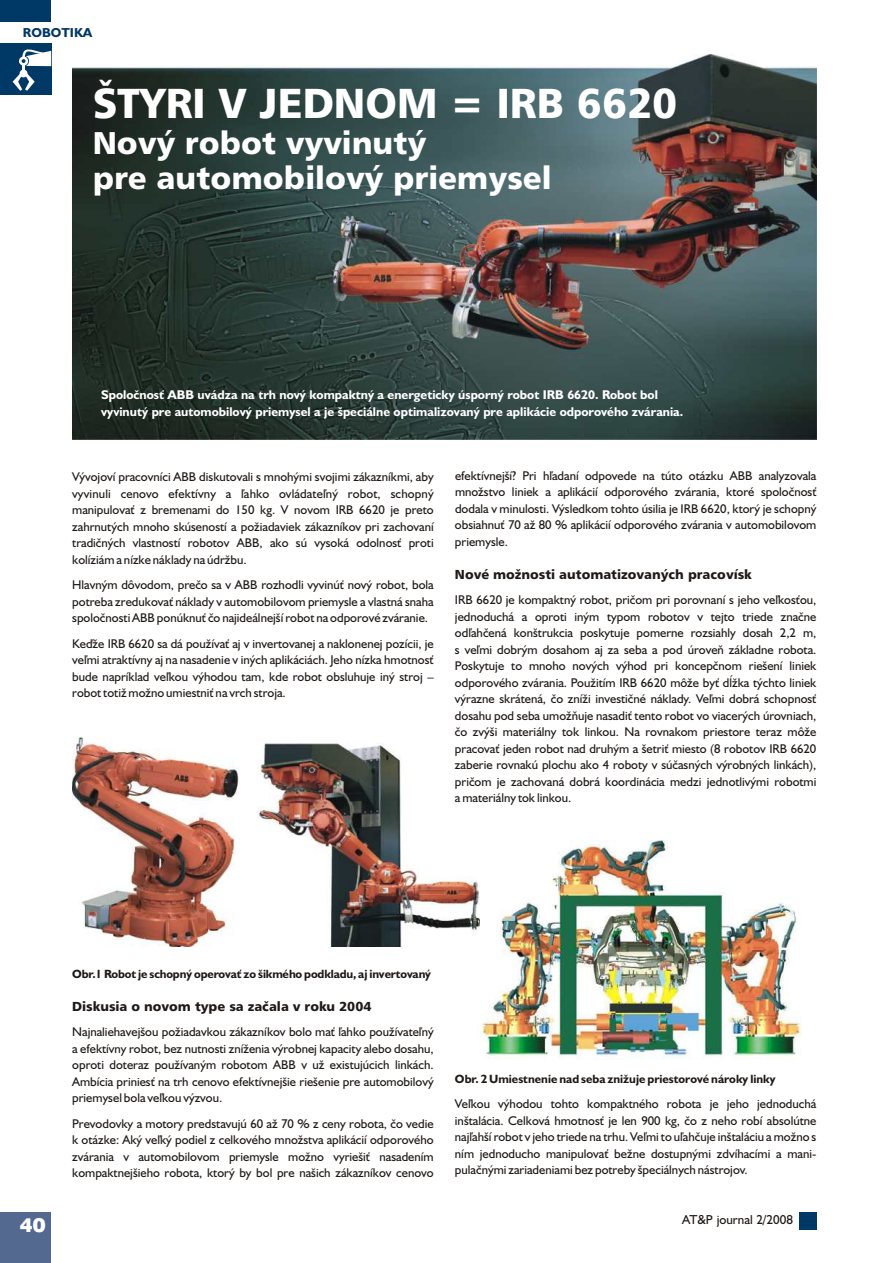
<style>
.page{position:relative;width:893px;height:1263px;background:#fff}
.page>*{position:absolute;margin:0;border:0;box-sizing:border-box;transform-origin:0 0}
.t1{font:42px "Humanist 777 AT Black";color:#fff}
.t2{font:31.5px/34.5px "Humanist 777 AT Black";color:#fff}
.t3{font:19.5px "Swiss 721 AT Black";color:#fff}
.t4{font:13.05px "Humanist 777 AT Black";color:#1f1a17}
.t5{font:13.05px "Humanist 521 AT";color:#1f1a17}
.t6{font:13.05px "Humanist 521 AT,Bold";color:#003866}
.t7{font:12.75px/16.5px "Humanist 521 AT";color:#1f1a17;text-align:justify}
.t8{font:12.75px/16.5px "Humanist 521 AT,Bold";color:#fff}
.t9{font:12px "Humanist 521 AT,Bold";color:#1f1a17}
</style>
<div class="page">
<div style="left:0;top:1212px;width:51px;height:51px;background:#54698f"></div>
<div style="left:0;top:0;width:51px;height:21px;background:#003866"></div>
<div style="left:0;top:43px;width:51px;height:51px;background:#003866"></div>
<svg style="left:13px;top:49px;width:38px;height:42px"></svg>
<img style="left:479px;top:840px;width:322px;height:219px">
<img style="left:72px;top:738px;width:407px;height:208px">
<div style="left:800px;top:1212px;width:17px;height:17px;background:#003866"></div>
<img style="left:72px;top:54px;width:744px;height:385px">
<p class="t6" style="left:23px;top:27px;width:71px">ROBOTIKA</p>
<h1 class="t1" style="left:93px;top:86px;width:586px">ŠTYRI V JEDNOM = IRB 6620</h1>
<h2 class="t2" style="left:93px;top:129px;width:460px">Nový robot vyvinutý<br>pre automobilový priemysel</h2>
<p class="t8" style="left:101px;top:388px;width:584px">Spoločnosť ABB uvádza na trh nový kompaktný a energeticky úsporný robot IRB 6620. Robot bol vyvinutý pre automobilový priemysel a je špeciálne optimalizovaný pre aplikácie odporového zvárania.</p>
<p class="t7" style="left:72px;top:469px;width:363px">Vývojoví pracovníci ABB diskutovali s mnohými svojimi zákazníkmi, aby vyvinuli cenovo efektívny a ľahko ovládateľný robot, schopný manipulovať z bremenami do 150 kg. V novom IRB 6620 je preto zahrnutých mnoho skúseností a požiadaviek zákazníkov pri zachovaní tradičných vlastností robotov ABB, ako sú vysoká odolnosť proti kolíziám a nízke náklady na údržbu.</p>
<p class="t7" style="left:72px;top:577px;width:363px">Hlavným dôvodom, prečo sa v ABB rozhodli vyvinúť nový robot, bola potreba zredukovať náklady v automobilovom priemysle a vlastná snaha spoločnosti ABB ponúknuť čo najideálnejší robot na odporové zváranie.</p>
<p class="t7" style="left:72px;top:636px;width:363px">Keďže IRB 6620 sa dá používať aj v invertovanej a naklonenej pozícii, je veľmi atraktívny aj na nasadenie v iných aplikáciách. Jeho nízka hmotnosť bude napríklad veľkou výhodou tam, kde robot obsluhuje iný stroj – robot totiž možno umiestniť na vrch stroja.</p>
<p class="t7" style="left:455px;top:468px;width:363px">efektívnejší? Pri hľadaní odpovede na túto otázku ABB analyzovala množstvo liniek a aplikácií odporového zvárania, ktoré spoločnosť dodala v minulosti. Výsledkom tohto úsilia je IRB 6620, ktorý je schopný obsiahnuť 70 až 80 % aplikácií odporového zvárania v automobilovom priemysle.</p>
<p class="t4" style="left:455px;top:569px;width:299px">Nové možnosti automatizovaných pracovísk</p>
<p class="t7" style="left:455px;top:592px;width:363px">IRB 6620 je kompaktný robot, pričom pri porovnaní s jeho veľkosťou, jednoduchá a oproti iným typom robotov v tejto triede značne odľahčená konštrukcia poskytuje pomerne rozsiahly dosah 2,2 m, s veľmi dobrým dosahom aj za seba a pod úroveň základne robota.<br>Poskytuje to mnoho nových výhod pri koncepčnom riešení liniek odporového zvárania. Použitím IRB 6620 môže byť dĺžka týchto liniek výrazne skrátená, čo zníži investičné náklady. Veľmi dobrá schopnosť dosahu pod seba umožňuje nasadiť tento robot vo viacerých úrovniach, čo zvýši materiálny tok linkou. Na rovnakom priestore teraz môže pracovať jeden robot nad druhým a šetriť miesto (8 robotov IRB 6620 zaberie rovnakú plochu ako 4 roboty v súčasných výrobných linkách), pričom je zachovaná dobrá koordinácia medzi jednotlivými robotmi a materiálny tok linkou.</p>
<p class="t9" style="left:72px;top:968px;width:360px">Obr.1 Robot je schopný operovať zo šikmého podkladu, aj invertovaný</p>
<p class="t4" style="left:72px;top:1001px;width:301px">Diskusia o novom type sa začala v roku 2004</p>
<p class="t7" style="left:72px;top:1024px;width:363px">Najnaliehavejšou požiadavkou zákazníkov bolo mať ľahko používateľný a efektívny robot, bez nutnosti zníženia výrobnej kapacity alebo dosahu, oproti doteraz používaným robotom ABB v už existujúcich linkách.<br>Ambícia priniesť na trh cenovo efektívnejšie riešenie pre automobilový priemysel bola veľkou výzvou.</p>
<p class="t7" style="left:72px;top:1116px;width:363px">Prevodovky a motory predstavujú 60 až 70 % z ceny robota, čo vedie k otázke: Aký veľký podiel z celkového množstva aplikácií odporového zvárania v automobilovom priemysle možno vyriešiť nasadením kompaktnejšieho robota, ktorý by bol pre našich zákazníkov cenovo</p>
<p class="t9" style="left:455px;top:1073px;width:322px">Obr. 2 Umiestnenie nad seba znižuje priestorové nároky linky</p>
<p class="t7" style="left:455px;top:1096px;width:363px">Veľkou výhodou tohto kompaktného robota je jeho jednoduchá inštalácia. Celková hmotnosť je len 900 kg, čo z neho robí absolútne najľahší robot v jeho triede na trhu. Veľmi to uľahčuje inštaláciu a možno s ním jednoducho manipulovať bežne dostupnými zdvíhacími a mani&shy;pulačnými zariadeniami bez potreby špeciálnych nástrojov.</p>
<h3 class="t3" style="left:20px;top:1217px;width:27px">40</h3>
<p class="t5" style="left:682px;top:1214px;width:112px">AT&amp;P journal 2/2008</p>
</div>
